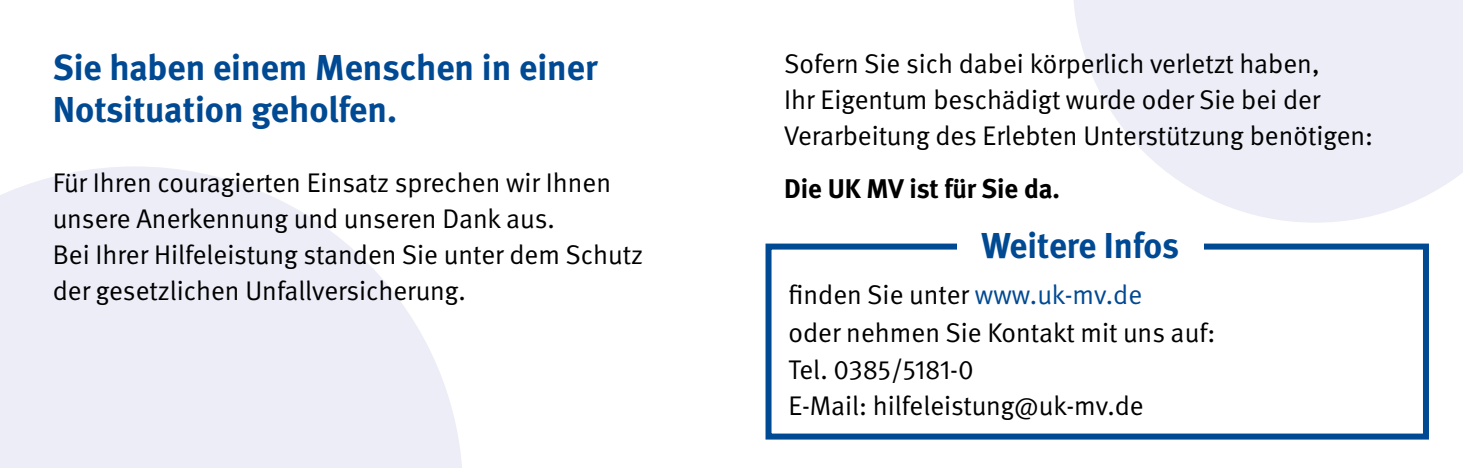
<style>
.page{position:relative;width:1463px;height:468px;background:#fff}
.page>*{position:absolute;margin:0;border:0;box-sizing:border-box;transform-origin:0 0}
.Infokasten-Head{font:700 36px/42px "DGUV Meta";color:#004993}
.t1{font:27px/36px "DGUV Meta";color:#000}
.t2{font:700 27px "DGUV Meta";letter-spacing:-.005em;color:#000}
.s1{color:#004993}
</style>
<div class="page">
<svg style="left:0;top:166px;width:462px;height:302px;fill:#ecedf7"></svg>
<svg style="left:1074px;top:0;width:389px;height:223px;fill:#ecedf7"></svg>
<div style="left:765px;top:243px;width:664px;height:196px;border:6px solid #004993"></div>
<div style="left:957px;top:225px;width:246px;height:41px;background:#fff"></div>
<p class="Infokasten-Head" style="left:53px;top:47px;width:546px">Sie haben einem Menschen in einer<br>Notsituation geholfen.</p>
<p class="t1" style="left:53px;top:165px;width:560px">Für Ihren couragierten Einsatz sprechen wir Ihnen unsere Anerkennung und unseren Dank aus.</p>
<p class="t1" style="left:53px;top:237px;width:592px">Bei Ihrer Hilfeleistung standen Sie unter dem Schutz der gesetzlichen Unfallversicherung.</p>
<p class="t1" style="left:784px;top:46px;width:590px">Sofern Sie sich dabei körperlich verletzt haben,<br>Ihr Eigentum beschädigt wurde oder Sie bei der<br>Verarbeitung des Erlebten Unterstützung benötigen:</p>
<p class="t2" style="left:784px;top:173px;width:277px">Die UK MV ist für Sie da.</p>
<p class="Infokasten-Head" style="left:981px;top:226px;width:199px">Weitere Infos</p>
<p class="t1" style="left:788px;top:276px;width:428px;line-height:37.5px">finden Sie unter <span class="s1">www.uk-mv.de<br></span>oder nehmen Sie Kontakt mit uns auf:<br>Tel. 0385/5181-0</p>
<p class="t1" style="left:788px;top:388px;width:357px">E-Mail: hilfeleistung@uk-mv.de</p>
</div>
